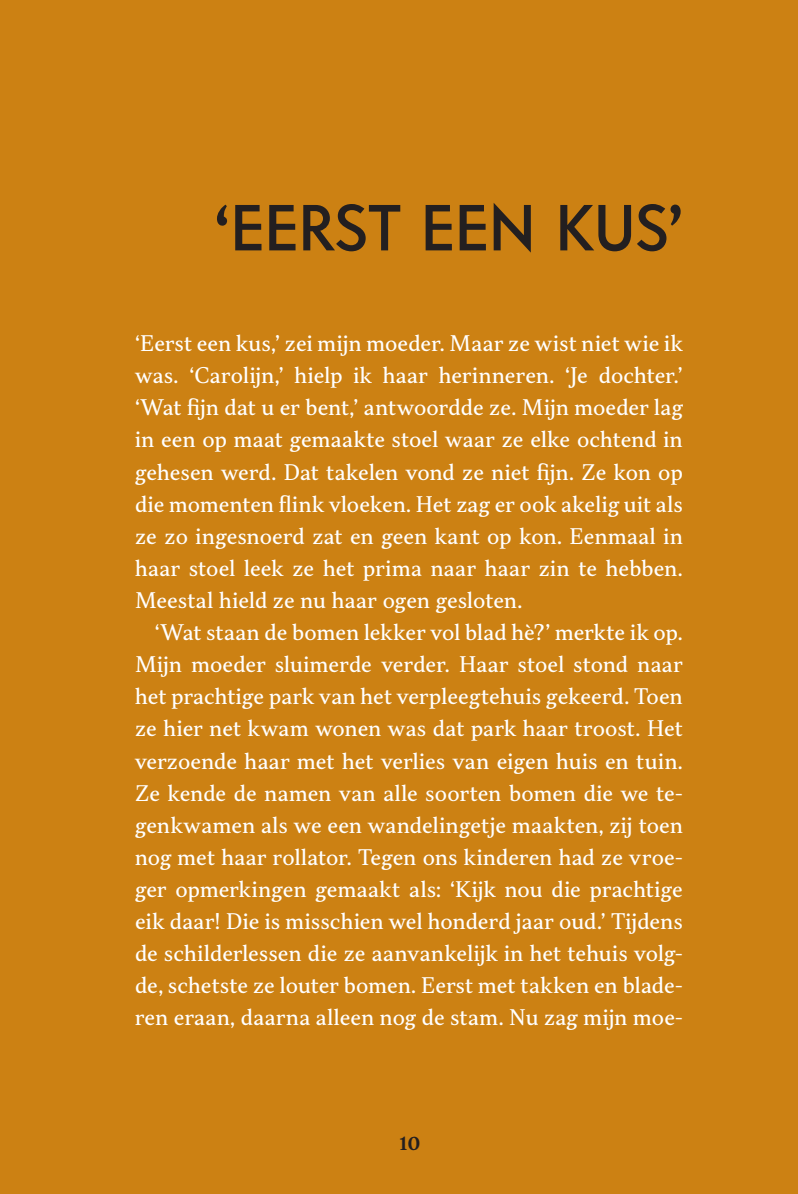
<style>
.page{position:relative;width:798px;height:1194px;background:#fff}
.page>*{position:absolute;margin:0;border:0;box-sizing:border-box;transform-origin:0 0}
.t1{font:500 64px "Intervogue";letter-spacing:-.005em;color:#231f20}
.t2{font:20.4px/32.2px "TT Jenevers";letter-spacing:.01em;color:#fff;text-align:justify}
.t3{font:700 17px "TT Jenevers";color:#231f20}
.s1{font-family:"Gill Sans BQ";font-weight:400}
</style>
<div class="page">
<div style="left:0;top:0;width:797px;height:1194px;background:#cc8113"></div>
<h1 class="t1" style="left:215px;top:188px;width:469px"><span class="s1">‘</span>EERST EEN KUS<span class="s1">’</span></h1>
<p class="t2" style="left:135px;top:328px;width:549px">‘Eerst een kus,’ zei mijn moeder. Maar ze wist niet wie ik was. ‘Carolijn,’ hielp ik haar herinneren. ‘Je dochter.’ ‘Wat fijn dat u er bent,’ antwoordde ze. Mijn moeder lag in een op maat gemaakte stoel waar ze elke ochtend in gehesen werd. Dat takelen vond ze niet fijn. Ze kon op die momenten flink vloeken. Het zag er ook akelig uit als ze zo ingesnoerd zat en geen kant op kon. Eenmaal in haar stoel leek ze het prima naar haar zin te hebben.<br>Meestal hield ze nu haar ogen gesloten.</p>
<p class="t2" style="left:135px;top:617px;width:549px;text-indent:20px">‘Wat staan de bomen lekker vol blad hè?’ merkte ik op.<br>Mijn moeder sluimerde verder. Haar stoel stond naar het prachtige park van het verpleegtehuis gekeerd. Toen ze hier net kwam wonen was dat park haar troost. Het verzoende haar met het verlies van eigen huis en tuin.<br>Ze kende de namen van alle soorten bomen die we te&shy;genkwamen als we een wandelingetje maakten, zij toen nog met haar rollator. Tegen ons kinderen had ze vroe&shy;ger opmerkingen gemaakt als: ‘Kijk nou die prachtige eik daar! Die is misschien wel honderd jaar oud.’ Tijdens de schilderlessen die ze aanvankelijk in het tehuis volg&shy;de, schetste ze louter bomen. Eerst met takken en blade&shy;ren eraan, daarna alleen nog de stam. Nu zag mijn moe-</p>
<p class="t3" style="left:398px;top:1132px;width:23px">10</p>
</div>
